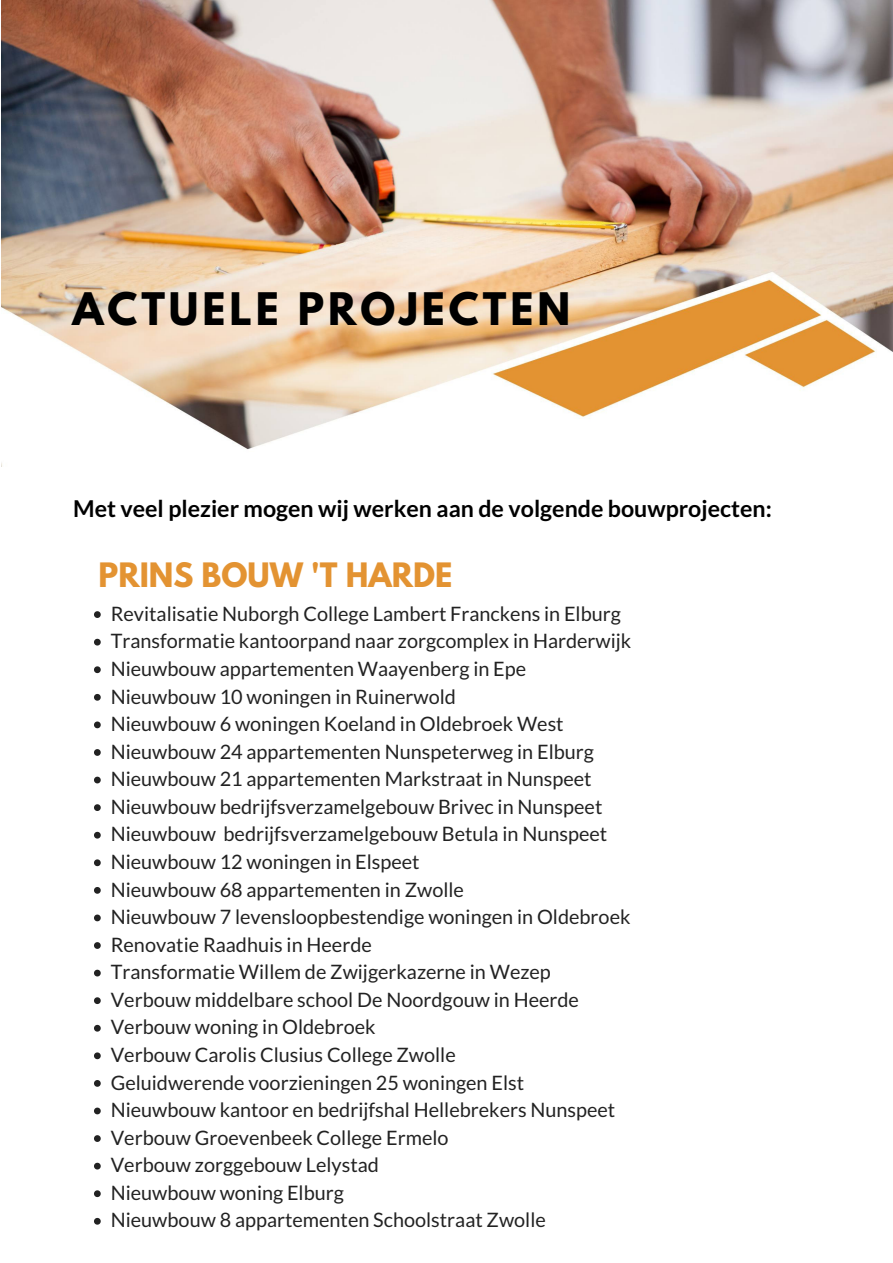
<style>
.page{position:relative;width:893px;height:1263px;background:#fff}
.page>*{position:absolute;margin:0;border:0;box-sizing:border-box;transform-origin:0 0}
.t1{font:700 39.75px "League Spartan";letter-spacing:.1em;color:#000}
.t2{font:700 29.78px "League Spartan";color:#e39332}
.t3{font:700 23.17px "Lato";color:#000}
.t4{font:19.88px/27.6px "Lato";color:#222}
</style>
<div class="page">
<img style="left:1px;top:0;width:892px;height:467px">
<svg style="left:94px;top:611px;width:7px;height:7px"></svg>
<svg style="left:94px;top:639px;width:7px;height:6px"></svg>
<svg style="left:94px;top:666px;width:7px;height:7px"></svg>
<svg style="left:94px;top:694px;width:7px;height:7px"></svg>
<svg style="left:94px;top:721px;width:7px;height:7px"></svg>
<svg style="left:94px;top:749px;width:7px;height:7px"></svg>
<svg style="left:94px;top:777px;width:7px;height:6px"></svg>
<svg style="left:94px;top:804px;width:7px;height:7px"></svg>
<svg style="left:94px;top:832px;width:7px;height:6px"></svg>
<svg style="left:94px;top:859px;width:7px;height:7px"></svg>
<svg style="left:94px;top:887px;width:7px;height:7px"></svg>
<svg style="left:94px;top:914px;width:7px;height:7px"></svg>
<svg style="left:94px;top:942px;width:7px;height:7px"></svg>
<svg style="left:94px;top:970px;width:7px;height:6px"></svg>
<svg style="left:94px;top:997px;width:7px;height:7px"></svg>
<svg style="left:94px;top:1025px;width:7px;height:6px"></svg>
<svg style="left:94px;top:1052px;width:7px;height:7px"></svg>
<svg style="left:94px;top:1080px;width:7px;height:7px"></svg>
<svg style="left:94px;top:1107px;width:7px;height:7px"></svg>
<svg style="left:94px;top:1135px;width:7px;height:7px"></svg>
<svg style="left:94px;top:1163px;width:7px;height:6px"></svg>
<svg style="left:94px;top:1190px;width:7px;height:7px"></svg>
<svg style="left:94px;top:1218px;width:7px;height:7px"></svg>
<h1 class="t1" style="left:72px;top:290px;width:499px">ACTUELE PROJECTEN</h1>
<p class="t3" style="left:73px;top:494px;width:700px">Met veel plezier mogen wij werken aan de volgende bouwprojecten:</p>
<h2 class="t2" style="left:99px;top:560px;width:355px">PRINS BOUW 'T HARDE</h2>
<p class="t4" style="left:111px;top:599px;width:522px">Revitalisatie Nuborgh College Lambert Franckens in Elburg Transformatie kantoorpand naar zorgcomplex in Harderwijk Nieuwbouw appartementen Waayenberg in Epe Nieuwbouw 10 woningen in Ruinerwold<br>Nieuwbouw 6 woningen Koeland in Oldebroek West Nieuwbouw 24 appartementen Nunspeterweg in Elburg Nieuwbouw 21 appartementen Markstraat in Nunspeet Nieuwbouw bedrijfsverzamelgebouw Brivec in Nunspeet Nieuwbouw bedrijfsverzamelgebouw Betula in Nunspeet Nieuwbouw 12 woningen in Elspeet<br>Nieuwbouw 68 appartementen in Zwolle<br>Nieuwbouw 7 levensloopbestendige woningen in Oldebroek Renovatie Raadhuis in Heerde<br>Transformatie Willem de Zwijgerkazerne in Wezep Verbouw middelbare school De Noordgouw in Heerde Verbouw woning in Oldebroek<br>Verbouw Carolis Clusius College Zwolle<br>Geluidwerende voorzieningen 25 woningen Elst Nieuwbouw kantoor en bedrijfshal Hellebrekers Nunspeet Verbouw Groevenbeek College Ermelo<br>Verbouw zorggebouw Lelystad<br>Nieuwbouw woning Elburg<br>Nieuwbouw 8 appartementen Schoolstraat Zwolle</p>
</div>
